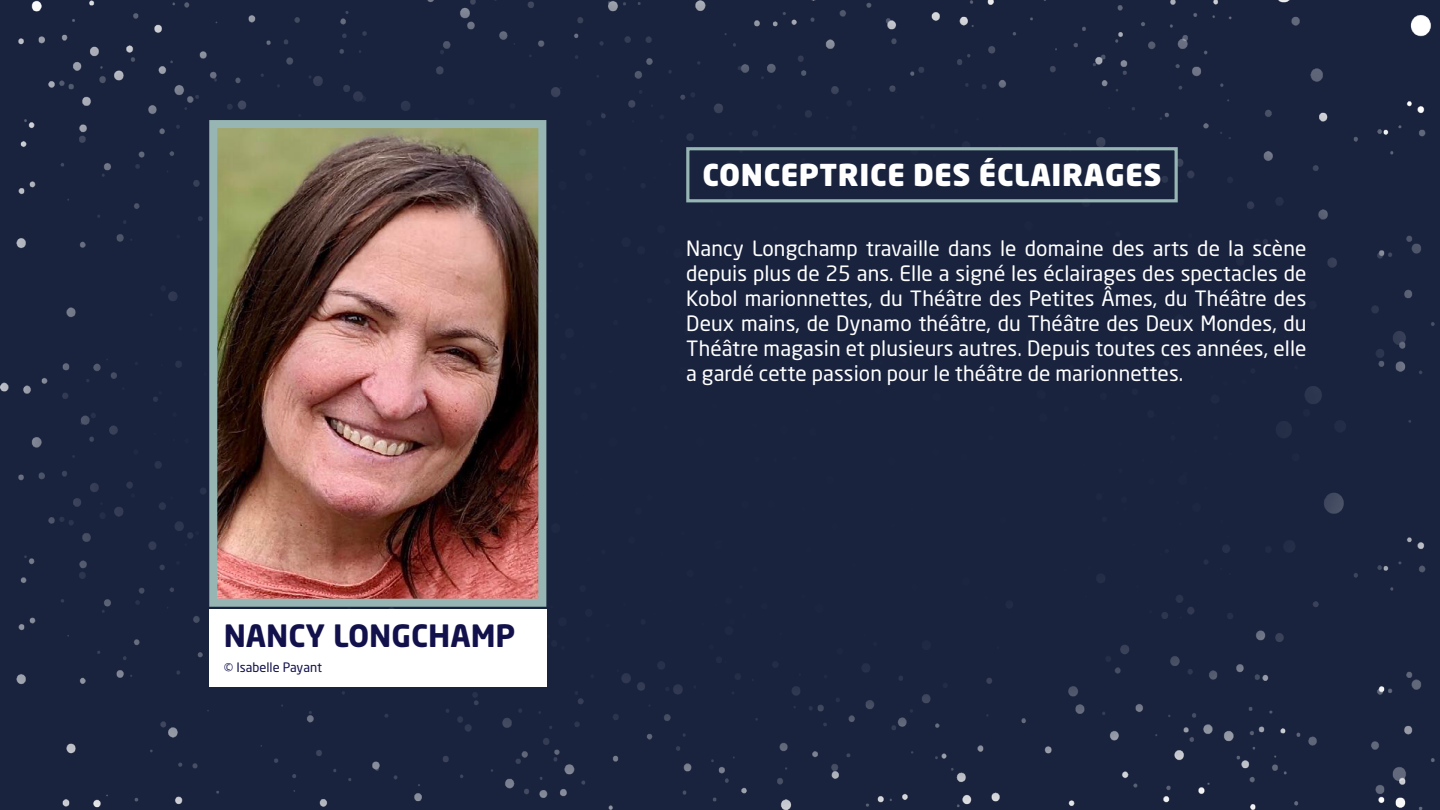
<style>
.page{position:relative;width:1440px;height:810px;background:#19233e}
.page>*{position:absolute;margin:0;border:0;box-sizing:border-box;transform-origin:0 0}
.t1{font:700 30.45px "Neo Sans Std";color:#12114b}
.t2{font:900 29.85px "Neo Sans Std";letter-spacing:.02em;color:#fff}
.t3{font:20.85px/25px "Neo Sans Std";letter-spacing:.005em;color:#fff;text-align:justify}
.t4{font:12.83px "Neo Sans Std";color:#12114b}
</style>
<div class="page">
<div style="left:686px;top:147px;width:492px;height:55px;border:3px solid #97b5b3"></div>
<img style="left:218px;top:129px;width:319px;height:469px">
<div style="left:209px;top:120px;width:337px;height:487px;border:8px solid #97b5b3"></div>
<div style="left:209px;top:609px;width:337px;height:77px;background:#fff"></div>
<h1 class="t1" style="left:224px;top:616px;width:293px">NANCY LONGCHAMP</h1>
<p class="t4" style="left:224px;top:659px;width:100px">© Isabelle Payant</p>
<h2 class="t2" style="left:702px;top:156px;width:461px">CONCEPTRICE DES ÉCLAIRAGES</h2>
<p class="t3" style="left:686px;top:235px;width:622px">Nancy Longchamp travaille dans le domaine des arts de la scène depuis plus de 25 ans. Elle a signé les éclairages des spectacles de Kobol marionnettes, du Théâtre des Petites Âmes, du Théâtre des Deux mains, de Dynamo théâtre, du Théâtre des Deux Mondes, du Théâtre magasin et plusieurs autres. Depuis toutes ces années, elle a gardé cette passion pour le théâtre de marionnettes.</p>
</div>
